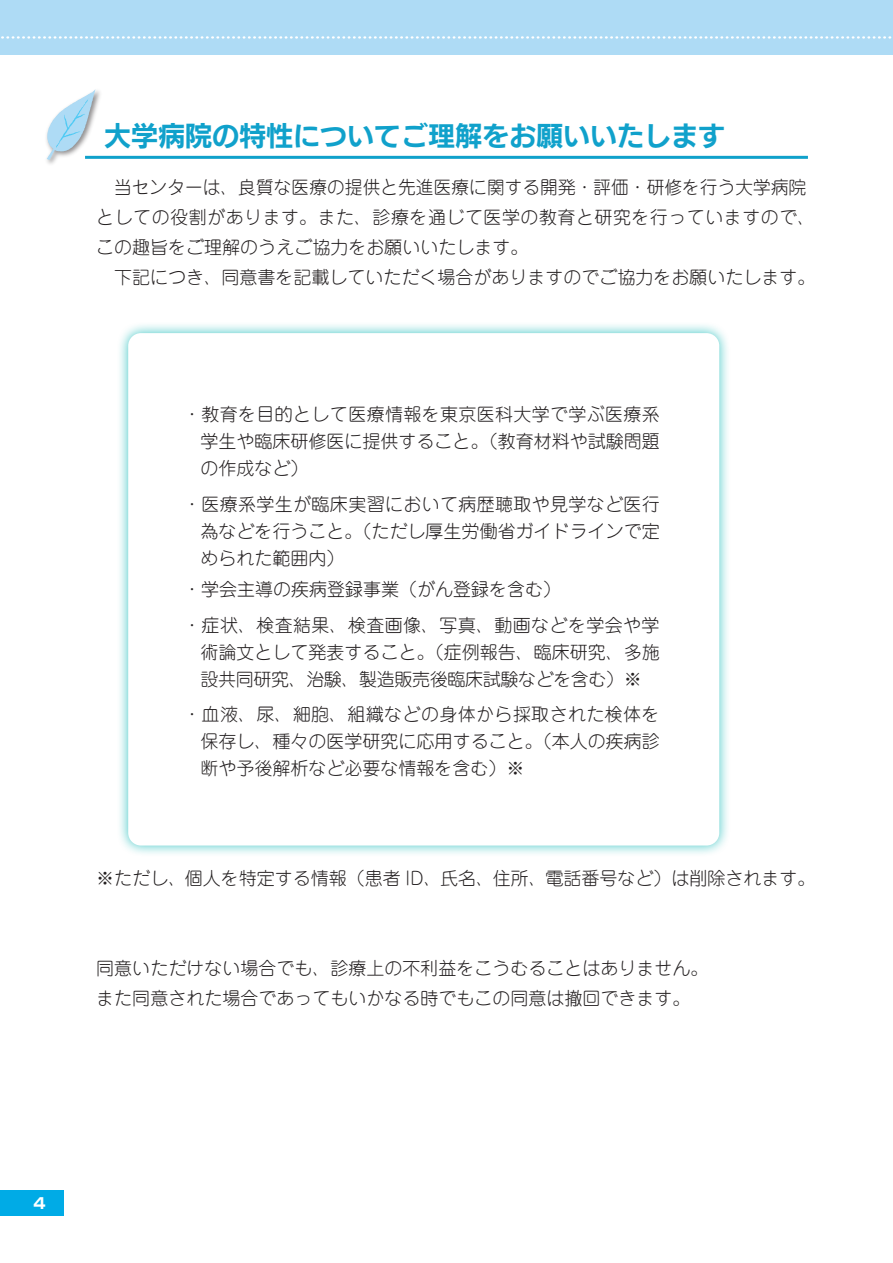
<style>
.page{position:relative;width:893px;height:1263px;background:#fff}
.page>*{position:absolute;margin:0;border:0;box-sizing:border-box;transform-origin:0 0}
.t1{font:27px "New Rodin Pro B";color:#10a1cb}
.t2{font:300 18px/27px "Jun 101 Pro";color:#231f20}
.t3{font:700 15px "Shin Go Pro";color:#fff}
</style>
<div class="page">
<div style="left:0;top:0;width:893px;height:55px;background:#aedbf5"></div>
<svg style="left:1px;top:36px;width:891px;height:3px"></svg>
<div style="left:116px;top:321px;width:615px;height:536px;background:#00b4b3;opacity:.75"></div>
<div style="left:128px;top:333px;width:591px;height:512px;background:#fff;border-radius:13px"></div>
<img style="left:46px;top:89px;width:58px;height:75px">
<svg style="left:47px;top:89px;width:48px;height:71px"></svg>
<hr style="left:85px;top:156px;width:723px;height:3px;background:#10a1cb">
<div style="left:0;top:1191px;width:64px;height:25px;background:#00abe6"></div>
<h1 class="t1" style="left:104px;top:112px;width:623px">大学病院の特性についてご理解をお願いいたします</h1>
<p class="t2" style="left:96px;top:171px;width:721px;line-height:30px">　当センターは、良質な医療の提供と先進医療に関する開発・評価・研修を行う大学病院としての役割があります。また、診療を通じて医学の教育と研究を行っていますので、この趣旨をご理解のうえご協力をお願いいたします。<br>　下記につき、同意書を記載していただく場合がありますのでご協力をお願いたします。</p>
<p class="t2" style="left:200px;top:399px;width:461px;text-align:justify;text-indent:-17px">・教育を目的として医療情報を東京医科大学で学ぶ医療系学生や臨床研修医に提供すること。（教育材料や試験問題の作成など）</p>
<p class="t2" style="left:200px;top:488px;width:461px;text-align:justify;text-indent:-17px">・医療系学生が臨床実習において病歴聴取や見学など医行為などを行うこと。（ただし厚生労働省ガイドラインで定められた範囲内）</p>
<p class="t2" style="left:183px;top:569px;width:478px;line-height:35.5px">・学会主導の疾病登録事業（がん登録を含む）<br>・症状、検査結果、検査画像、写真、動画などを学会や学</p>
<p class="t2" style="left:200px;top:636px;width:461px">術論文として発表すること。（症例報告、臨床研究、多施設共同研究、治験、製造販売後臨床試験などを含む）※</p>
<p class="t2" style="left:200px;top:699px;width:461px;text-align:justify;text-indent:-17px">・血液、尿、細胞、組織などの身体から採取された検体を保存し、種々の医学研究に応用すること。（本人の疾病診断や予後解析など必要な情報を含む）※</p>
<p class="t2" style="left:96px;top:862px;width:721px">※ただし、個人を特定する情報（患者 ID、氏名、住所、電話番号など）は削除されます。</p>
<p class="t2" style="left:96px;top:950px;width:613px;line-height:30px">同意いただけない場合でも、診療上の不利益をこうむることはありません。また同意された場合であってもいかなる時でもこの同意は撤回できます。</p>
<p class="t3" style="left:34px;top:1191px;width:14px">4</p>
</div>
